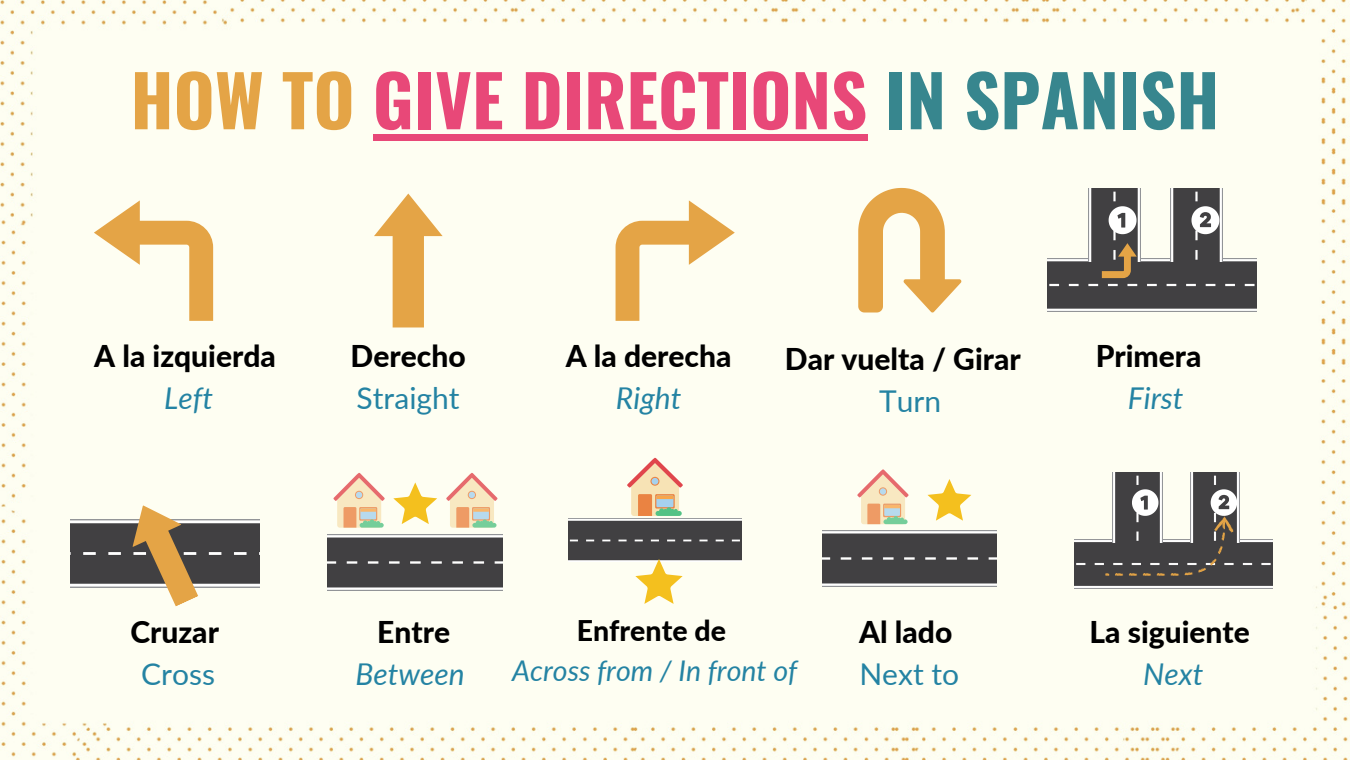
<style>
.page{position:relative;width:1350px;height:760px;background:#fff}
.page>*{position:absolute;margin:0;border:0;box-sizing:border-box;transform-origin:0 0}
.t1{font:700 70.5px "Oswald";color:#e84878}
.t2{font:800 30px "Lato";color:#000}
.t3{font:italic 30px "Lato";color:#2483a3}
.t4{font:30px "Lato";color:#2483a3}
.t5{font:italic 28.5px "Lato";color:#2483a3}
.t6{font:800 28.5px "Lato";color:#000}
.s1{color:#e4a446}
.s2{color:#37868e}
</style>
<div class="page">
<div style="left:0;top:0;width:1350px;height:759px;background:#fefef2"></div>
<svg style="left:94px;top:200px;width:119px;height:121px"></svg>
<svg style="left:858px;top:188px;width:103px;height:124px"></svg>
<svg style="left:374px;top:193px;width:69px;height:134px"></svg>
<svg style="left:616px;top:200px;width:119px;height:121px"></svg>
<img style="left:71px;top:519px;width:189px;height:68px">
<svg style="left:118px;top:494px;width:94px;height:118px"></svg>
<img style="left:568px;top:518px;width:173px;height:43px">
<svg style="left:627px;top:457px;width:56px;height:59px"></svg>
<svg style="left:635px;top:558px;width:48px;height:45px"></svg>
<img style="left:822px;top:530px;width:174px;height:56px">
<svg style="left:857px;top:469px;width:52px;height:55px"></svg>
<svg style="left:928px;top:479px;width:43px;height:41px"></svg>
<img style="left:328px;top:534px;width:174px;height:56px">
<svg style="left:333px;top:472px;width:52px;height:55px"></svg>
<svg style="left:393px;top:482px;width:44px;height:42px"></svg>
<svg style="left:446px;top:472px;width:52px;height:55px"></svg>
<img style="left:1074px;top:539px;width:198px;height:49px">
<img style="left:1113px;top:472px;width:49px;height:17px">
<img style="left:1190px;top:472px;width:50px;height:70px">
<svg style="left:1105px;top:489px;width:132px;height:86px"></svg>
<img style="left:1048px;top:258px;width:209px;height:53px">
<img style="left:1088px;top:188px;width:53px;height:74px">
<img style="left:1170px;top:188px;width:52px;height:74px">
<svg style="left:1102px;top:243px;width:35px;height:35px"></svg>
<svg style="left:1109px;top:206px;width:28px;height:28px"></svg>
<svg style="left:1191px;top:206px;width:28px;height:28px"></svg>
<div style="left:373px;top:134px;width:494px;height:6px;background:#e84878"></div>
<p class="t1" style="left:131px;top:45px;width:1090px"><span class="s1">HOW TO</span> GIVE DIRECTIONS <span class="s2">IN SPANISH</span></p>
<p class="t2" style="left:94px;top:337px;width:183px">A la izquierda</p>
<p class="t3" style="left:164px;top:379px;width:50px">Left</p>
<p class="t2" style="left:351px;top:337px;width:117px">Derecho</p>
<p class="t4" style="left:357px;top:379px;width:105px">Straight</p>
<p class="t2" style="left:566px;top:337px;width:167px">A la derecha</p>
<p class="t3" style="left:616px;top:379px;width:67px">Right</p>
<p class="t2" style="left:785px;top:340px;width:237px">Dar vuelta / Girar</p>
<p class="t4" style="left:879px;top:382px;width:64px">Turn</p>
<p class="t2" style="left:1096px;top:337px;width:107px">Primera</p>
<p class="t3" style="left:1128px;top:379px;width:57px">First</p>
<p class="t2" style="left:130px;top:613px;width:90px">Cruzar</p>
<p class="t4" style="left:141px;top:655px;width:75px">Cross</p>
<p class="t2" style="left:377px;top:613px;width:74px">Entre</p>
<p class="t3" style="left:356px;top:655px;width:111px">Between</p>
<p class="t6" style="left:577px;top:612px;width:151px">Enfrente de</p>
<p class="t5" style="left:512px;top:652px;width:287px">Across from / In front of</p>
<p class="t2" style="left:859px;top:613px;width:95px">Al lado</p>
<p class="t4" style="left:859px;top:655px;width:101px">Next to</p>
<p class="t2" style="left:1090px;top:613px;width:162px">La siguiente</p>
<p class="t3" style="left:1143px;top:655px;width:62px">Next</p>
</div>
